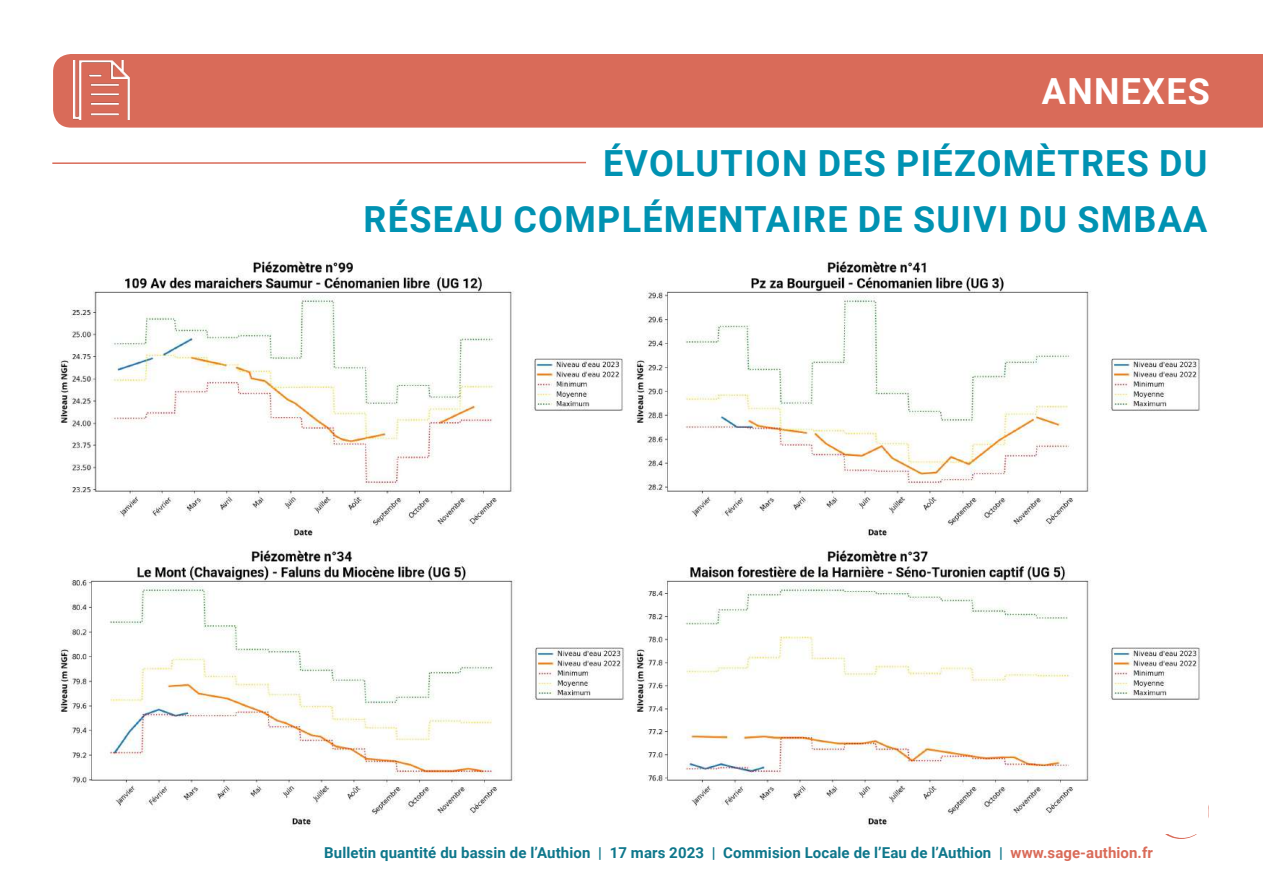
<style>
.page{position:relative;width:1263px;height:893px;background:#fff}
.page>*{position:absolute;margin:0;border:0;box-sizing:border-box;transform-origin:0 0}
.t1{font:700 36px/55.9px "Roboto";letter-spacing:.035em;color:#0092b2;text-align:right}
.t2{font:700 36px "Roboto";letter-spacing:.035em;color:#fff}
.t3{font:700 15px "Roboto";letter-spacing:.005em;color:#0e778b}
.s1{color:#d96b59}
</style>
<div class="page">
<svg style="left:52px;top:161px;width:534px;height:3px"></svg>
<img style="left:635px;top:261px;width:565px;height:566px">
<img style="left:59px;top:261px;width:565px;height:566px">
<div style="left:53px;top:54px;width:1210px;height:74px;background:#d96b59"></div>
<img style="left:74px;top:61px;width:56px;height:59px">
<h1 class="t2" style="left:1042px;top:66px;width:170px">ANNEXES</h1>
<h1 class="t1" style="left:364px;top:134px;width:845px">ÉVOLUTION DES PIÉZOMÈTRES DU<br>RÉSEAU COMPLÉMENTAIRE DE SUIVI DU SMBAA</h1>
<p class="t3" style="left:324px;top:842px;width:830px">Bulletin quantité du bassin de l’Authion | 17 mars 2023 | Commision Locale de l’Eau de l’Authion | <span class="s1">www.sage-authion.fr</span></p>
</div>
